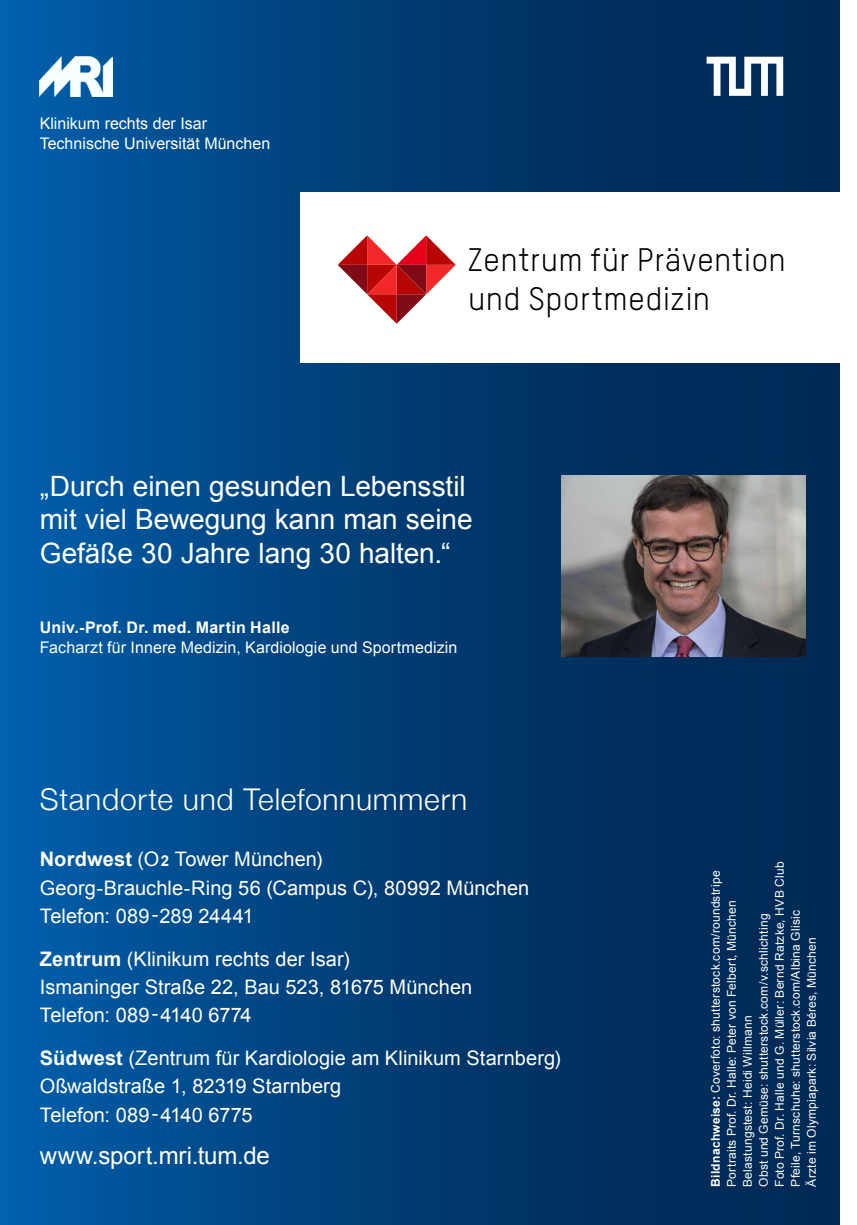
<style>
.page{position:relative;width:857px;height:1225px;background:#fff}
.page>*{position:absolute;margin:0;border:0;box-sizing:border-box;transform-origin:0 0}
.t1{font:32px/38.4px "TSTAR";letter-spacing:.01em;color:#000}
.t2{font:300 30px "Helvetica Neue";letter-spacing:.025em;color:#fff}
.t3{font:28px/33.6px "Arial";color:#fff}
.t4{font:24px "Arial";color:#fff}
.t5{font:20px/28.4px "Arial";letter-spacing:.005em;color:#fff}
.t6{font:16px/19.2px "Arial";color:#fff}
.t7{font:700 16px "Arial";letter-spacing:.015em;color:#fff}
.t8{font:12px/16px "Arial";letter-spacing:.02em;color:#fff}
.s1{font-weight:700}
.s2{font-weight:700;font-size:15px}
</style>
<div class="page">
<div style="left:0;top:0;width:839px;height:1225px;background:linear-gradient(to right,#005aa4,#012249)"></div>
<img style="left:40px;top:57px;width:72px;height:39px">
<div style="left:300px;top:193px;width:556px;height:170px;background:#fff"></div>
<svg style="left:337px;top:235px;width:118px;height:89px"></svg>
<svg style="left:706px;top:57px;width:76px;height:39px"></svg>
<img style="left:561px;top:475px;width:244px;height:182px">
<h3 class="t6" style="left:40px;top:114px;width:232px">Klinikum rechts der Isar<br>Technische Universität München</h3>
<h1 class="t1" style="left:468px;top:241px;width:319px">Zentrum für Prävention und Sportmedizin</h1>
<h3 class="t3" style="left:40px;top:469px;width:434px">„Durch einen gesunden Lebensstil mit viel Bewegung kann man seine<br>Gefäße 30 Jahre lang 30 halten.“</h3>
<h3 class="t7" style="left:40px;top:616px;width:251px">Univ.-Prof. Dr. med. Martin Halle</h3>
<h3 class="t6" style="left:40px;top:637px;width:419px">Facharzt für Innere Medizin, Kardiologie und Sportmedizin</h3>
<h2 class="t2" style="left:40px;top:775px;width:428px">Standorte und Telefonnummern</h2>
<h3 class="t5" style="left:40px;top:845px;width:491px"><span class="s1">Nordwest</span> (O<span class="s2">2</span> Tower München)<br>Georg-Brauchle-Ring 56 (Campus C), 80992 München<br>Telefon: 089-289 24441</h3>
<h3 class="t5" style="left:40px;top:944px;width:434px"><span class="s1">Zentrum</span> (Klinikum rechts der Isar)<br>Ismaninger Straße 22, Bau 523, 81675 München<br>Telefon: 089-4140 6774</h3>
<h3 class="t5" style="left:40px;top:1044px;width:522px"><span class="s1">Südwest</span> (Zentrum für Kardiologie am Klinikum Starnberg)<br>Oßwaldstraße 1, 82319 Starnberg<br>Telefon: 089-4140 6775</h3>
<h3 class="t4" style="left:40px;top:1140px;width:231px">www.sport.mri.tum.de</h3>
<p class="t8" style="left:707px;top:1186px;width:326px;rotate:-90deg"><span class="s1">Bildnachweise:</span> Coverfoto: shutterstock.com/roundstripe Portraits Prof. Dr. Halle: Peter von Felbert, München Belastungstest: Heidi Willmann<br>Obst und Gemüse: shutterstock.com/v.schlichting<br>Foto Prof. Dr. Halle und G. Müller: Bernd Ratzke, HVB Club Pfeile, Turnschuhe: shutterstock.com/Albina Glisic<br>Ärzte im Olympiapark: Silvia Béres, München</p>
</div>
